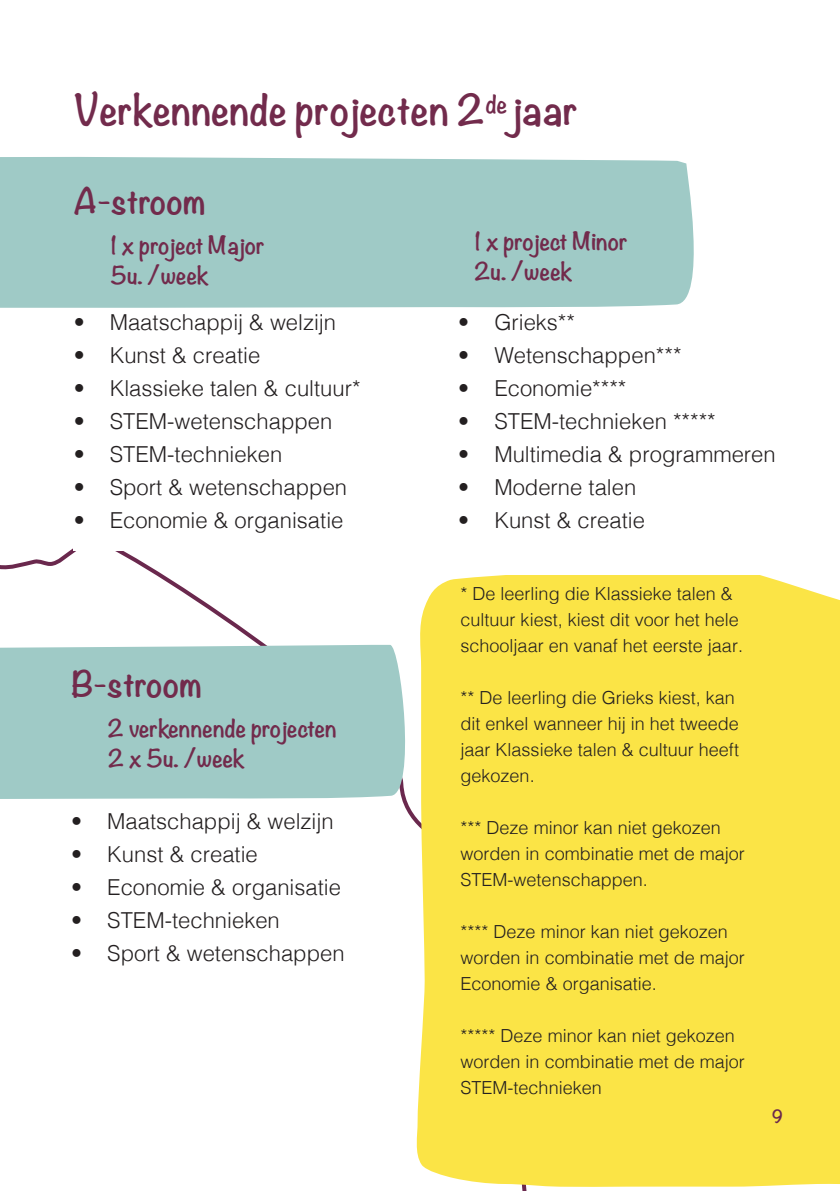
<style>
.page{position:relative;width:840px;height:1191px;background:#fff}
.page>*{position:absolute;margin:0;border:0;box-sizing:border-box;transform-origin:0 0}
.t1{font:700 38px "Noteworthy";color:#722b4c}
.t2{font:700 32px "Noteworthy";color:#722b4c}
.t3{font:300 22px "Helvetica";color:#231f20}
.t4{font:700 22px/30px "Noteworthy";color:#722b4c}
.t5{font:300 18px/26px "Helvetica";color:#231f20}
.t6{font:700 16px "Noteworthy";color:#6a284d}
</style>
<div class="page">
<div style="left:0;top:157px;width:694px;height:151px;background:#9fcac6"></div>
<div style="left:0;top:645px;width:406px;height:154px;background:#9fcac6"></div>
<div style="left:414px;top:575px;width:425px;height:612px;background:#fbe446"></div>
<p class="t1" style="left:74px;top:76px;width:505px">Verkennende projecten 2<sup>de</sup> jaar</p>
<p class="t2" style="left:73px;top:173px;width:134px">A-stroom</p>
<p class="t4" style="left:110px;top:230px;width:156px">1 x project Major<br>5u. /week</p>
<p class="t3" style="left:74px;top:303px;width:264px">• Maatschappij &amp; welzijn</p>
<p class="t3" style="left:74px;top:336px;width:188px">• Kunst &amp; creatie</p>
<p class="t3" style="left:74px;top:369px;width:288px">• Klassieke talen &amp; cultuur*</p>
<p class="t3" style="left:74px;top:402px;width:260px">• STEM-wetenschappen</p>
<p class="t3" style="left:74px;top:435px;width:210px">• STEM-technieken</p>
<p class="t3" style="left:74px;top:468px;width:275px">• Sport &amp; wetenschappen</p>
<p class="t3" style="left:74px;top:501px;width:271px">• Economie &amp; organisatie</p>
<p class="t2" style="left:71px;top:656px;width:133px">B-stroom</p>
<p class="t4" style="left:108px;top:713px;width:230px">2 verkennende projecten<br>2 x 5u. /week</p>
<p class="t3" style="left:71px;top:802px;width:264px">• Maatschappij &amp; welzijn</p>
<p class="t3" style="left:71px;top:835px;width:188px">• Kunst &amp; creatie</p>
<p class="t3" style="left:71px;top:868px;width:271px">• Economie &amp; organisatie</p>
<p class="t3" style="left:71px;top:901px;width:210px">• STEM-technieken</p>
<p class="t3" style="left:71px;top:934px;width:275px">• Sport &amp; wetenschappen</p>
<p class="t4" style="left:474px;top:225px;width:155px">1 x project Minor<br>2u. /week</p>
<p class="t3" style="left:458px;top:303px;width:118px">• Grieks**</p>
<p class="t3" style="left:458px;top:336px;width:225px">• Wetenschappen***</p>
<p class="t3" style="left:458px;top:369px;width:170px">• Economie****</p>
<p class="t3" style="left:458px;top:402px;width:259px">• STEM-technieken *****</p>
<p class="t3" style="left:458px;top:435px;width:319px">• Multimedia &amp; programmeren</p>
<p class="t3" style="left:458px;top:468px;width:179px">• Moderne talen</p>
<p class="t3" style="left:458px;top:501px;width:188px">• Kunst &amp; creatie</p>
<p class="t5" style="left:460px;top:579px;width:284px">* De leerling die Klassieke talen &amp; cultuur kiest, kiest dit voor het hele schooljaar en vanaf het eerste jaar.</p>
<p class="t5" style="left:460px;top:683px;width:280px">** De leerling die Grieks kiest, kan dit enkel wanneer hij in het tweede jaar Klassieke talen &amp; cultuur heeft gekozen.</p>
<p class="t5" style="left:460px;top:813px;width:286px">*** Deze minor kan niet gekozen worden in combinatie met de major<br>STEM-wetenschappen.</p>
<p class="t5" style="left:460px;top:917px;width:286px">**** Deze minor kan niet gekozen worden in combinatie met de major<br>Economie &amp; organisatie.</p>
<p class="t5" style="left:460px;top:1021px;width:286px">***** Deze minor kan niet gekozen worden in combinatie met de major<br>STEM-technieken</p>
<p class="t6" style="left:771px;top:1102px;width:13px">9</p>
</div>
